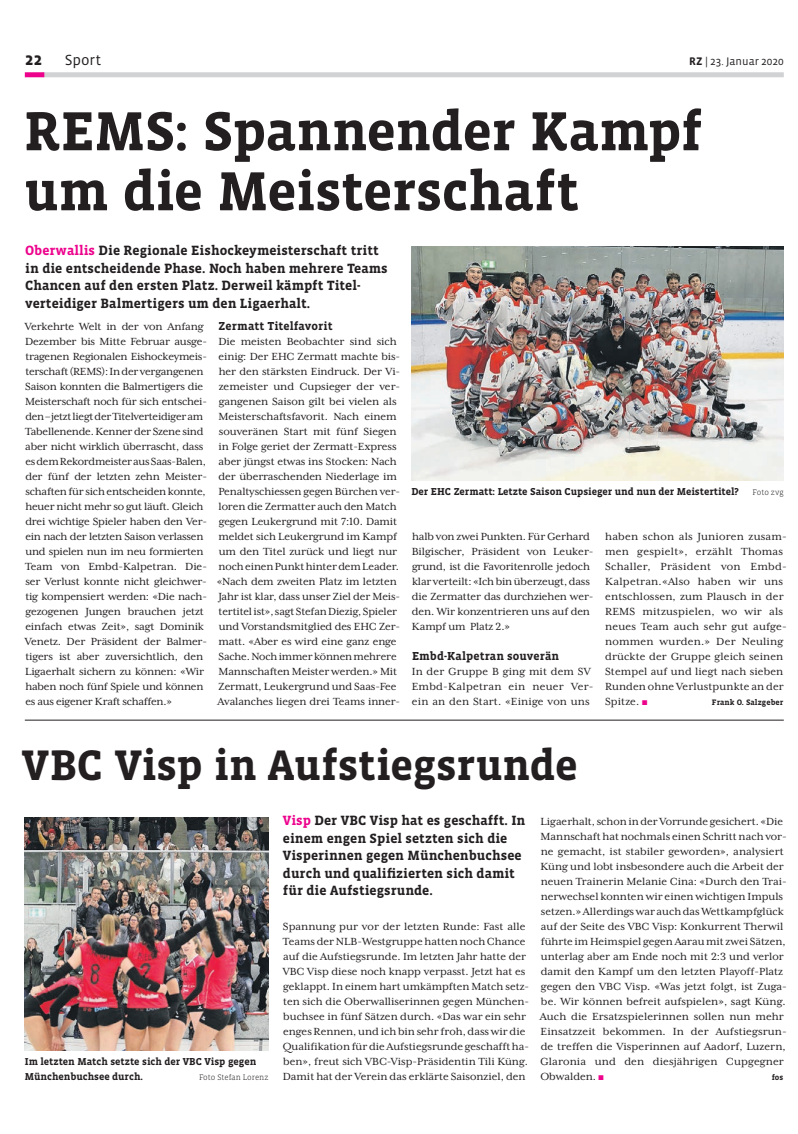
<style>
.page{position:relative;width:798px;height:1134px;background:#fff}
.page>*{position:absolute;margin:0;border:0;box-sizing:border-box;transform-origin:0 0}
.t1{font:700 56.25px/60px "Vista Slab OT";letter-spacing:-.01em;color:#231f20}
.t2{font:700 43.75px "Vista Slab OT";letter-spacing:-.005em;color:#231f20}
.t3{font:700 17.5px "Vista Sans OT";color:#231f20}
.t4{font:15px "Vista Sans OT";color:#231f20}
.t5{font:700 13.75px/17.5px "Vista Slab OT";letter-spacing:.005em;color:#231f20}
.t6{font:11.88px/15px "Mrs Eaves XL Serif OT";letter-spacing:-.005em;color:#231f20}
.t7{font:11.88px/15px "Mrs Eaves XL Serif OT";letter-spacing:.015em;color:#231f20}
.t8{font:11.25px "Vista Sans OT";color:#231f20}
.t9{font:700 10.25px/15px "Vista Slab OT";color:#231f20}
.t10{font:300 8.12px "Vista Slab OT";color:#231f20}
.t11{font:700 8.12px "Vista Slab OT";letter-spacing:.01em;color:#231f20}
.s1{font-weight:700}
.s2{color:#ed028c}
.s3{font-family:"Vista Slab OT";font-weight:700}
</style>
<div class="page">
<div style="left:42px;top:72px;width:741px;height:5px;background:#d1d2d4"></div>
<div style="left:25px;top:72px;width:19px;height:5px;background:#ed028c"></div>
<hr style="left:25px;top:720px;width:758px;height:1px;background:#231f20">
<img style="left:411px;top:247px;width:372px;height:233px">
<img style="left:25px;top:817px;width:243px;height:233px">
<p class="t3" style="left:25px;top:50px;width:19px">22</p>
<p class="t4" style="left:65px;top:52px;width:38px">Sport</p>
<p class="t8" style="left:689px;top:55px;width:96px"><span class="s1">RZ</span> | 23. Januar 2020</p>
<p class="t1" style="left:24px;top:102px;width:680px">REMS: Spannender Kampf um die Meisterschaft</p>
<p class="t5" style="left:25px;top:242px;width:364px"><span class="s2">Oberwallis</span> Die Regionale Eishockeymeisterschaft tritt in die entscheidende Phase. Noch haben mehrere Teams Chancen auf den ersten Platz. Derweil kämpft Titel&shy;verteidiger Balmertigers um den Ligaerhalt.</p>
<p class="t6" style="left:25px;top:319px;width:183px">Verkehrte Welt in der von Anfang Dezember bis Mitte Februar ausge&shy;tragenen Regionalen Eishockeymeis&shy;terschaft (REMS): In der vergangenen Saison konnten die Balmertigers die Meisterschaft noch für sich entschei&shy;den – jetzt liegt der Titelverteidiger am Tabellenende. Kenner der Szene sind aber nicht wirklich überrascht, dass es dem Rekordmeister aus Saas-Balen, der fünf der letzten zehn Meister&shy;schaften für sich entscheiden konnte, heuer nicht mehr so gut läuft. Gleich drei wichtige Spieler haben den Ver&shy;ein nach der letzten Saison verlassen und spielen nun im neu formierten Team von Embd-Kalpetran. Die&shy;ser Verlust konnte nicht gleichwer&shy;tig kompensiert werden: «Die nach&shy;gezogenen Jungen brauchen jetzt einfach etwas Zeit», sagt Dominik Venetz. Der Präsident der Balmer&shy;tigers ist aber zuversichtlich, den Ligaerhalt sichern zu können: «Wir haben noch fünf Spiele und können es aus eigener Kraft schaffen.»</p>
<p class="t6" style="left:217px;top:319px;width:185px"><span class="s3">Zermatt Titelfavorit<br></span>Die meisten Beobachter sind sich einig: Der EHC Zermatt machte bis&shy;her den stärksten Eindruck. Der Vi&shy;zemeister und Cupsieger der ver&shy;gangenen Saison gilt bei vielen als Meisterschaftsfavorit. Nach einem souveränen Start mit fünf Siegen in Folge geriet der Zermatt-Express aber jüngst etwas ins Stocken: Nach der überraschenden Niederlage im Penaltyschiessen gegen Bürchen ver&shy;loren die Zermatter auch den Match gegen Leukergrund mit 7:10. Damit meldet sich Leukergrund im Kampf um den Titel zurück und liegt nur noch einen Punkt hinter dem Leader. «Nach dem zweiten Platz im letzten Jahr ist klar, dass unser Ziel der Meis&shy;tertitel ist», sagt Stefan Diezig, Spieler und Vorstandsmitglied des EHC Zer&shy;matt. «Aber es wird eine ganz enge Sache. Noch immer können mehrere Mannschaften Meister werden.» Mit Zermatt, Leukergrund und Saas-Fee Avalanches liegen drei Teams inner-</p>
<p class="t9" style="left:411px;top:484px;width:329px">Der EHC Zermatt: Letzte Saison Cupsieger und nun der Meistertitel?</p>
<p class="t10" style="left:752px;top:488px;width:33px">Foto zvg</p>
<p class="t6" style="left:411px;top:529px;width:183px">halb von zwei Punkten. Für Gerhard Bilgischer, Präsident von Leuker&shy;grund, ist die Favoritenrolle jedoch klar verteilt: «Ich bin überzeugt, dass die Zermatter das durchziehen wer&shy;den. Wir konzentrieren uns auf den Kampf um Platz 2.»</p>
<p class="t6" style="left:411px;top:649px;width:183px"><span class="s3">Embd-Kalpetran souverän<br></span>In der Gruppe B ging mit dem SV<br>Embd-Kalpetran ein neuer Ver&shy;ein an den Start. «Einige von uns</p>
<p class="t7" style="left:604px;top:529px;width:183px">haben schon als Junioren zusam&shy;men gespielt», erzählt Thomas<br>Schaller, Präsident von Embd-<br>Kalpetran.«Also haben wir uns entschlossen, zum Plausch in der<br>REMS mitzuspielen, wo wir als neues Team auch sehr gut aufge&shy;nommen wurden.» Der Neuling drückte der Gruppe gleich seinen<br>Stempel auf und liegt nach sieben<br>Runden ohne Verlustpunkte an der<br>Spitze. <span class="s2">■</span></p>
<p class="t11" style="left:711px;top:698px;width:73px">Frank O. Salzgeber</p>
<p class="t2" style="left:22px;top:743px;width:557px">VBC Visp in Aufstiegsrunde</p>
<p class="t5" style="left:282px;top:812px;width:244px"><span class="s2">Visp</span> Der VBC Visp hat es geschafft. In einem engen Spiel setzten sich die Visperinnen gegen Münchenbuchsee durch und qualifizierten sich damit für die Aufstiegsrunde.</p>
<p class="t6" style="left:282px;top:919px;width:248px">Spannung pur vor der letzten Runde: Fast alle Teams der NLB-Westgruppe hatten noch Chance auf die Aufstiegsrunde. Im letzten Jahr hatte der VBC Visp diese noch knapp verpasst. Jetzt hat es geklappt. In einem hart umkämpften Match setz&shy;ten sich die Oberwalliserinnen gegen München&shy;buchsee in fünf Sätzen durch. «Das war ein sehr enges Rennen, und ich bin sehr froh, dass wir die Qualifikation für die Aufstiegsrunde geschafft ha&shy;ben», freut sich VBC-Visp-Präsidentin Tili Küng.<br>Damit hat der Verein das erklärte Saisonziel, den</p>
<p class="t6" style="left:539px;top:814px;width:248px">Ligaerhalt, schon in der Vorrunde gesichert. «Die Mannschaft hat nochmals einen Schritt nach vor&shy;ne gemacht, ist stabiler geworden», analysiert Küng und lobt insbesondere auch die Arbeit der neuen Trainerin Melanie Cina: «Durch den Trai&shy;nerwechsel konnten wir einen wichtigen Impuls setzen.» Allerdings war auch das Wettkampfglück auf der Seite des VBC Visp: Konkurrent Therwil führte im Heimspiel gegen Aarau mit zwei Sätzen, unterlag aber am Ende noch mit 2:3 und verlor damit den Kampf um den letzten Playoff-Platz gegen den VBC Visp. «Was jetzt folgt, ist Zuga&shy;be. Wir können befreit aufspielen», sagt Küng.<br>Auch die Ersatzspielerinnen sollen nun mehr Einsatzzeit bekommen. In der Aufstiegsrun&shy;de treffen die Visperinnen auf Aadorf, Luzern, Glaronia und den diesjährigen Cupgegner Obwalden. <span class="s2">■</span></p>
<p class="t9" style="left:25px;top:1054px;width:233px">Im letzten Match setzte sich der VBC Visp gegen<br>Münchenbuchsee durch.</p>
<p class="t10" style="left:199px;top:1073px;width:71px">Foto Stefan Lorenz</p>
<p class="t11" style="left:771px;top:1073px;width:13px">fos</p>
</div>
